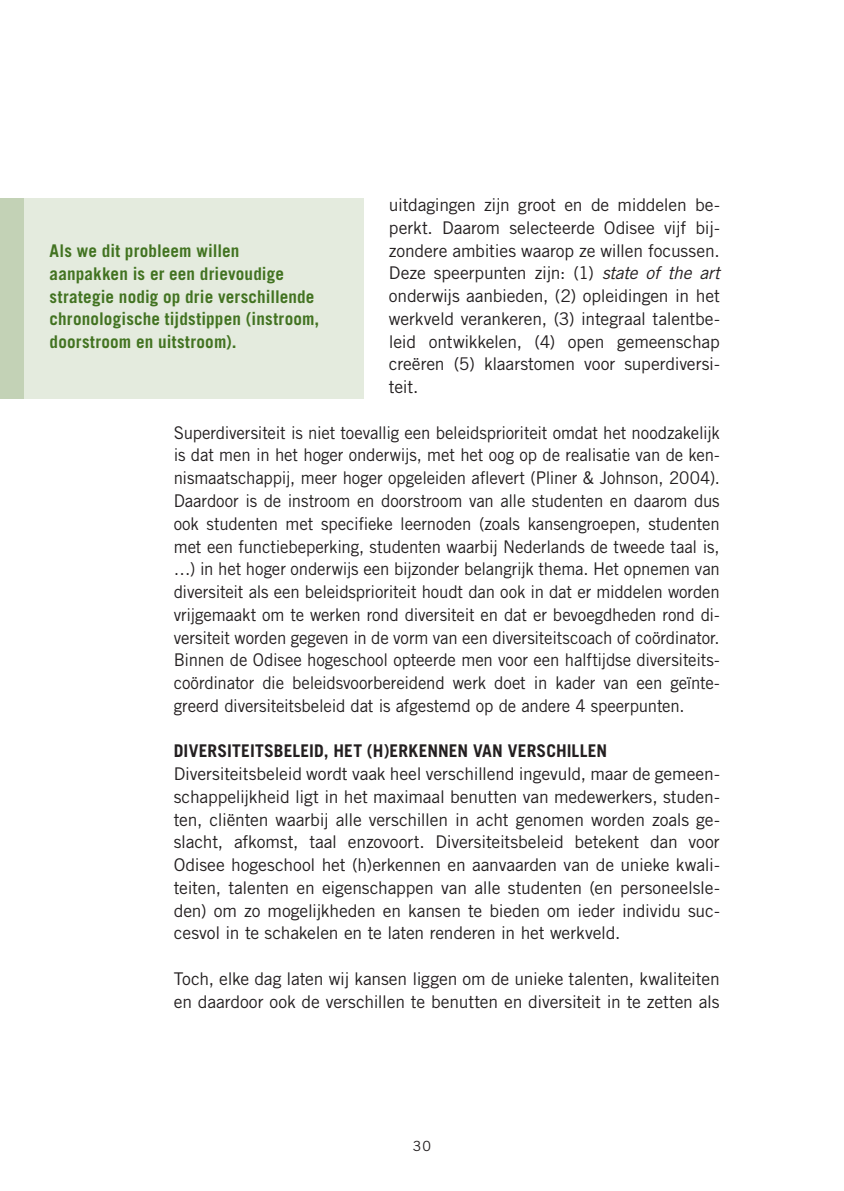
<style>
.page{position:relative;width:844px;height:1191px;background:#fff}
.page>*{position:absolute;margin:0;border:0;box-sizing:border-box;transform-origin:0 0}
.t1{font:17.5px/22.8px "Trade Gothic LT Std";letter-spacing:-.01em;color:#231f20;text-align:justify}
.t2{font:17.5px/22.8px "Trade Gothic LT Std";letter-spacing:-.01em;color:#231f20;text-align:justify;scale:.96 1}
.t3{font:700 17.5px/22.8px "Trade Gothic LT Std";letter-spacing:.005em;color:#427321}
.t4{font:700 17.5px "Trade Gothic LT Std";color:#231f20}
.t5{font:14px "Trade Gothic LT Std";color:#231f20}
.s1{font-style:italic}
</style>
<div class="page">
<div style="left:0;top:198px;width:25px;height:201px;background:#c3d2b6"></div>
<div style="left:25px;top:198px;width:339px;height:201px;background:#e4ebde"></div>
<p class="t1" style="left:389px;top:193px;width:332px">uitdagingen zijn groot en de middelen be&shy;perkt. Daarom selecteerde Odisee vijf bij&shy;zondere ambities waarop ze willen focussen.<br>Deze speerpunten zijn: (1) <span class="s1">state of the art </span>onderwijs aanbieden, (2) opleidingen in het werkveld verankeren, (3) integraal talentbe&shy;leid ontwikkelen, (4) open gemeenschap creëren (5) klaarstomen voor superdiversi&shy;teit.</p>
<p class="t2" style="left:174px;top:421px;width:570px">Superdiversiteit is niet toevallig een beleidsprioriteit omdat het noodzakelijk is dat men in het hoger onderwijs, met het oog op de realisatie van de ken&shy;nismaatschappij, meer hoger opgeleiden aflevert (Pliner &amp; Johnson, 2004).<br>Daardoor is de instroom en doorstroom van alle studenten en daarom dus ook studenten met specifieke leernoden (zoals kansengroepen, studenten met een functiebeperking, studenten waarbij Nederlands de tweede taal is, …) in het hoger onderwijs een bijzonder belangrijk thema. Het opnemen van diversiteit als een beleidsprioriteit houdt dan ook in dat er middelen worden vrijgemaakt om te werken rond diversiteit en dat er bevoegdheden rond di&shy;versiteit worden gegeven in de vorm van een diversiteitscoach of coördinator.<br>Binnen de Odisee hogeschool opteerde men voor een halftijdse diversiteits&shy;coördinator die beleidsvoorbereidend werk doet in kader van een geïnte&shy;greerd diversiteitsbeleid dat is afgestemd op de andere 4 speerpunten.</p>
<p class="t4" style="left:174px;top:740px;width:43px">DIVERSIT</p>
<p class="t4" style="left:241px;top:740px;width:365px">EITSBELEID, HET (H)ERKENNEN VAN VERSCHILLEN</p>
<p class="t1" style="left:174px;top:762px;width:547px">Diversiteitsbeleid wordt vaak heel verschillend ingevuld, maar de gemeen&shy;schappelijkheid ligt in het maximaal benutten van medewerkers, studen&shy;ten, cliënten waarbij alle verschillen in acht genomen worden zoals ge&shy;slacht, afkomst, taal enzovoort. Diversiteitsbeleid betekent dan voor Odisee hogeschool het (h)erkennen en aanvaarden van de unieke kwali&shy;teiten, talenten en eigenschappen van alle studenten (en personeelsle&shy;den) om zo mogelijkheden en kansen te bieden om ieder individu suc&shy;cesvol in te schakelen en te laten renderen in het werkveld.</p>
<p class="t1" style="left:174px;top:967px;width:547px">Toch, elke dag laten wij kansen liggen om de unieke talenten, kwaliteiten en daardoor ook de verschillen te benutten en diversiteit in te zetten als</p>
<p class="t3" style="left:50px;top:239px;width:271px">Als we dit probleem willen aanpakken is er een drievoudige strategie nodig op drie verschillende chronologische tijdstippen (instroom, doorstroom en uitstroom).</p>
<p class="t5" style="left:413px;top:1138px;width:20px">30</p>
</div>
